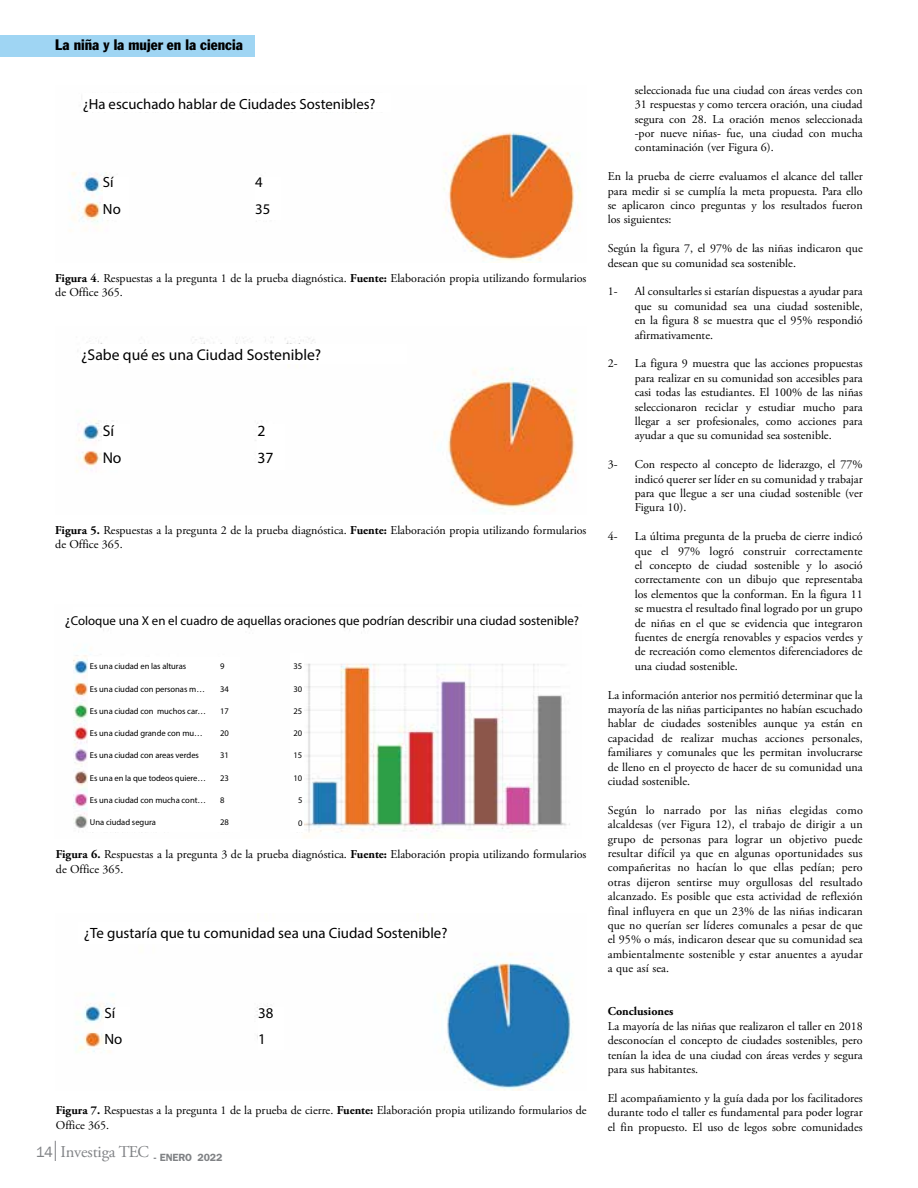
<style>
.page{position:relative;width:918px;height:1188px;background:#fff}
.page>*{position:absolute;margin:0;border:0;box-sizing:border-box;transform-origin:0 0}
.t1{font:16.5px "Adobe Garamond Pro";letter-spacing:-.01em;color:#808285}
.t2{font:15.6px/27.6px "Myriad Pro";color:#000}
.t3{font:condensed 15px "Franklin Gothic";color:#000}
.t4{font:15px "Franklin Gothic";color:#808285}
.t5{font:14.85px/26.4px "Myriad Pro";color:#000}
.t6{font:14.7px/26.1px "Myriad Pro";color:#000}
.t7{font:12.9px "Myriad Pro";color:#000}
.t8{font:12px/14.4px "Adobe Garamond Pro";color:#000;text-align:justify}
.t9{font:700 12px "Adobe Garamond Pro";color:#000}
.t10{font:600 10.5px "Franklin Gothic";letter-spacing:-.01em;color:#808285}
.t11{font:8.55px "Myriad Pro";letter-spacing:-.005em;color:#000}
.s1{font-weight:700}
.s2{font-size:14.25px}
</style>
<div class="page">
<svg style="left:55px;top:1141px;width:1px;height:20px"></svg>
<div style="left:0;top:36px;width:254px;height:21px;background:#9fd5f3"></div>
<img style="left:69px;top:112px;width:511px;height:150px">
<div style="left:103px;top:177px;width:26px;height:43px;background:#fff"></div>
<div style="left:255px;top:177px;width:26px;height:43px;background:#fff"></div>
<img style="left:76px;top:337px;width:501px;height:177px">
<div style="left:81px;top:344px;width:326px;height:20px;background:#fff"></div>
<div style="left:103px;top:425px;width:27px;height:45px;background:#fff"></div>
<div style="left:257px;top:425px;width:28px;height:45px;background:#fff"></div>
<img style="left:73px;top:628px;width:497px;height:211px">
<div style="left:88px;top:657px;width:152px;height:175px;background:#fff"></div>
<div style="left:291px;top:653px;width:13px;height:179px;background:#fff"></div>
<img style="left:75px;top:953px;width:498px;height:137px">
<div style="left:104px;top:1007px;width:26px;height:43px;background:#fff"></div>
<div style="left:258px;top:1007px;width:26px;height:43px;background:#fff"></div>
<p class="t3" style="left:55px;top:36px;width:189px">La niña y la mujer en la ciencia</p>
<p class="t6" style="left:83px;top:90px;width:294px">¿Ha escuchado hablar de Ciudades Sostenibles?</p>
<p class="t6" style="left:103px;top:169px;width:19px">Sí<br>No</p>
<p class="t6" style="left:255px;top:169px;width:17px">4<br>35</p>
<p class="t8" style="left:55px;top:271px;width:533px"><span class="s1">Figura 4</span>. Respuestas a la pregunta 1 de la prueba diagnóstica. <span class="s1">Fuente:</span> Elaboración propia utilizando formularios de Office 365.</p>
<h2 class="t2" style="left:81px;top:341px;width:241px">¿Sabe qué es una Ciudad Sostenible?</h2>
<h2 class="t2" style="left:103px;top:416px;width:20px">Sí<br>No</h2>
<h2 class="t2" style="left:257px;top:416px;width:18px">2<br>37</h2>
<p class="t8" style="left:55px;top:523px;width:533px"><span class="s1">Figura 5.</span> Respuestas a la pregunta 2 de la prueba diagnóstica. <span class="s1">Fuente:</span> Elaboración propia utilizando formularios de Office 365.</p>
<p class="t7" style="left:65px;top:613px;width:516px"><span class="s2">¿</span>Coloque una X en el cuadro de aquellas oraciones que podrían describir una ciudad sostenible?</p>
<p class="t11" style="left:90px;top:661px;width:98px">Es una ciudad en las alturas</p>
<p class="t11" style="left:90px;top:683px;width:116px">Es una ciudad con personas m…</p>
<p class="t11" style="left:90px;top:706px;width:118px">Es una ciudad con muchos car…</p>
<p class="t11" style="left:90px;top:728px;width:114px">Es una ciudad grande con mu…</p>
<p class="t11" style="left:90px;top:750px;width:111px">Es una ciudad con areas verdes</p>
<p class="t11" style="left:90px;top:773px;width:118px">Es una en la que todeos quiere…</p>
<p class="t11" style="left:90px;top:795px;width:118px">Es una ciudad con mucha cont…</p>
<p class="t11" style="left:90px;top:817px;width:67px">Una ciudad segura</p>
<p class="t11" style="left:293px;top:661px;width:10px">35</p>
<p class="t11" style="left:293px;top:684px;width:10px">30</p>
<p class="t11" style="left:293px;top:706px;width:10px">25</p>
<p class="t11" style="left:293px;top:728px;width:10px">20</p>
<p class="t11" style="left:293px;top:750px;width:10px">15</p>
<p class="t11" style="left:293px;top:773px;width:10px">10</p>
<p class="t11" style="left:298px;top:795px;width:6px">5</p>
<p class="t11" style="left:298px;top:818px;width:6px">0</p>
<p class="t8" style="left:56px;top:848px;width:532px"><span class="s1">Figura 6.</span> Respuestas a la pregunta 3 de la prueba diagnóstica. <span class="s1">Fuente:</span> Elaboración propia utilizando formularios de Office 365.</p>
<p class="t11" style="left:220px;top:661px;width:6px">9</p>
<p class="t11" style="left:220px;top:683px;width:10px">34</p>
<p class="t11" style="left:220px;top:706px;width:10px">17</p>
<p class="t11" style="left:220px;top:728px;width:10px">20</p>
<p class="t11" style="left:220px;top:750px;width:10px">31</p>
<p class="t11" style="left:220px;top:773px;width:10px">23</p>
<p class="t11" style="left:220px;top:795px;width:6px">8</p>
<p class="t11" style="left:220px;top:817px;width:10px">28</p>
<p class="t5" style="left:84px;top:919px;width:365px">¿Te gustaría que tu comunidad sea una Ciudad Sostenible?</p>
<p class="t5" style="left:104px;top:999px;width:19px">Sí<br>No</p>
<p class="t5" style="left:258px;top:999px;width:17px">38<br>1</p>
<p class="t8" style="left:56px;top:1104px;width:532px"><span class="s1">Figura 7.</span> Respuestas a la pregunta 1 de la prueba de cierre. <span class="s1">Fuente:</span> Elaboración propia utilizando formularios de<br>Office 365.</p>
<p class="t4" style="left:36px;top:1142px;width:19px">14</p>
<h1 class="t1" style="left:61px;top:1142px;width:90px">Investiga TEC</h1>
<p class="t10" style="left:154px;top:1151px;width:70px">- ENERO 2022</p>
<p class="t8" style="left:635px;top:83px;width:229px">seleccionada fue una ciudad con áreas verdes con 31 respuestas y como tercera oración, una ciudad segura con 28. La oración menos seleccionada -por nueve niñas- fue, una ciudad con mucha contaminación (ver Figura 6).</p>
<p class="t8" style="left:608px;top:170px;width:256px">En la prueba de cierre evaluamos el alcance del taller para medir si se cumplía la meta propuesta. Para ello se aplicaron cinco preguntas y los resultados fueron los siguientes:</p>
<p class="t8" style="left:608px;top:242px;width:257px">Según la figura 7, el 97% de las niñas indicaron que desean que su comunidad sea sostenible.</p>
<p class="t8" style="left:608px;top:285px;width:11px">1-</p>
<p class="t8" style="left:635px;top:285px;width:230px">Al consultarles si estarían dispuestas a ayudar para que su comunidad sea una ciudad sostenible, en la figura 8 se muestra que el 95% respondió afirmativamente.</p>
<p class="t8" style="left:608px;top:357px;width:11px">2-</p>
<p class="t8" style="left:635px;top:357px;width:230px">La figura 9 muestra que las acciones propuestas para realizar en su comunidad son accesibles para casi todas las estudiantes. El 100% de las niñas seleccionaron reciclar y estudiar mucho para llegar a ser profesionales, como acciones para ayudar a que su comunidad sea sostenible.</p>
<p class="t8" style="left:608px;top:458px;width:11px">3-</p>
<p class="t8" style="left:635px;top:458px;width:230px">Con respecto al concepto de liderazgo, el 77% indicó querer ser líder en su comunidad y trabajar para que llegue a ser una ciudad sostenible (ver Figura 10).</p>
<p class="t8" style="left:608px;top:530px;width:11px">4-</p>
<p class="t8" style="left:635px;top:530px;width:229px">La última pregunta de la prueba de cierre indicó que el 97% logró construir correctamente el concepto de ciudad sostenible y lo asoció correctamente con un dibujo que representaba los elementos que la conforman. En la figura 11 se muestra el resultado final logrado por un grupo de niñas en el que se evidencia que integraron fuentes de energía renovables y espacios verdes y de recreación como elementos diferenciadores de una ciudad sostenible.</p>
<p class="t8" style="left:608px;top:688px;width:257px">La información anterior nos permitió determinar que la mayoría de las niñas participantes no habían escuchado hablar de ciudades sostenibles aunque ya están en capacidad de realizar muchas acciones personales, familiares y comunales que les permitan involucrarse de lleno en el proyecto de hacer de su comunidad una ciudad sostenible.</p>
<p class="t8" style="left:608px;top:803px;width:257px">Según lo narrado por las niñas elegidas como alcaldesas (ver Figura 12), el trabajo de dirigir a un grupo de personas para lograr un objetivo puede resultar difícil ya que en algunas oportunidades sus compañeritas no hacían lo que ellas pedían; pero otras dijeron sentirse muy orgullosas del resultado alcanzado. Es posible que esta actividad de reflexión final influyera en que un 23% de las niñas indicaran que no querían ser líderes comunales a pesar de que el 95% o más, indicaron desear que su comunidad sea ambientalmente sostenible y estar anuentes a ayudar a que así sea.</p>
<p class="t9" style="left:608px;top:1005px;width:67px">Conclusiones</p>
<p class="t8" style="left:608px;top:1019px;width:256px">La mayoría de las niñas que realizaron el taller en 2018 desconocían el concepto de ciudades sostenibles, pero tenían la idea de una ciudad con áreas verdes y segura para sus habitantes.</p>
<p class="t8" style="left:608px;top:1091px;width:257px">El acompañamiento y la guía dada por los facilitadores durante todo el taller es fundamental para poder lograr el fin propuesto. El uso de legos sobre comunidades</p>
</div>
